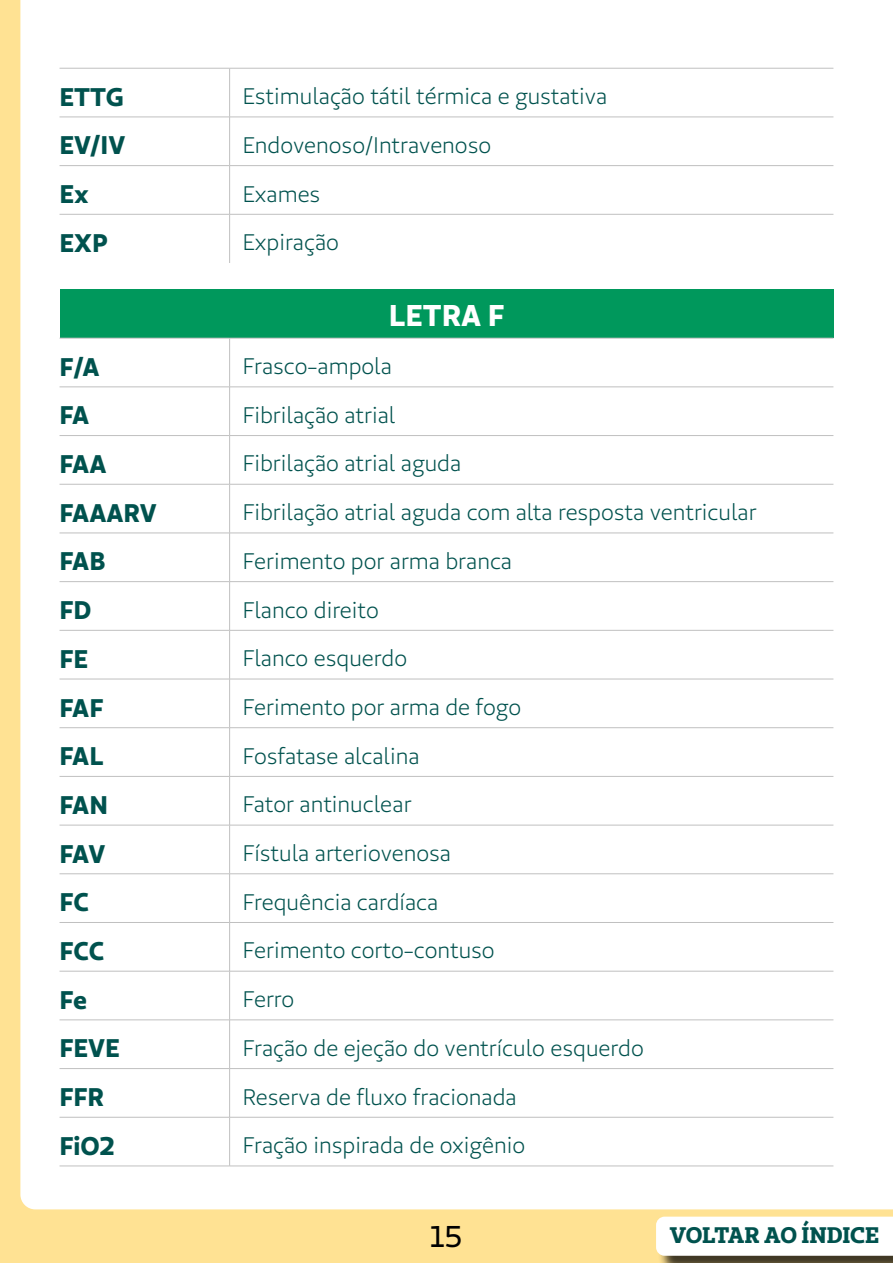
<style>
.page{position:relative;width:893px;height:1263px;background:#ffe293}
.page>*{position:absolute;margin:0;border:0;box-sizing:border-box;transform-origin:0 0}
.t1{font:30px "Unimed Sans 2020 Bold";color:#fff}
.t2{font:30px "Unimed Sans 2020 Regular";color:#000}
.t3{font:25.5px "Unimed Sans 2020 Bold";color:#00524e}
.t4{font:22.5px "Unimed Sans 2020 Book";color:#00524e}
.t5{font:22.5px "Unimed Slab 2020 Bold";letter-spacing:-.01em;color:#00524e}
</style>
<div class="page">
<div style="left:20px;top:0;width:873px;height:1209px;background:#fff"></div>
<div style="left:658px;top:1218px;width:235px;height:45px;background:#000;opacity:.75"></div>
<div style="left:656px;top:1216px;width:237px;height:40px;background:#fff"></div>
<div style="left:60px;top:69px;width:773px;height:1097px;background:#fff"></div>
<div style="left:60px;top:289px;width:773px;height:49px;background:#00985c"></div>
<hr style="left:60px;top:68px;width:170px;height:1px;background:#c0c0c0">
<hr style="left:230px;top:68px;width:603px;height:1px;background:#c0c0c0">
<hr style="left:229px;top:68px;width:1px;height:49px;background:#c0c0c0">
<hr style="left:60px;top:117px;width:170px;height:1px;background:#c0c0c0">
<hr style="left:230px;top:117px;width:603px;height:1px;background:#c0c0c0">
<hr style="left:229px;top:117px;width:1px;height:48px;background:#c0c0c0">
<hr style="left:60px;top:165px;width:170px;height:1px;background:#c0c0c0">
<hr style="left:230px;top:165px;width:603px;height:1px;background:#c0c0c0">
<hr style="left:229px;top:166px;width:1px;height:48px;background:#c0c0c0">
<hr style="left:60px;top:214px;width:170px;height:1px;background:#c0c0c0">
<hr style="left:230px;top:214px;width:603px;height:1px;background:#c0c0c0">
<hr style="left:229px;top:214px;width:1px;height:49px;background:#c0c0c0">
<hr style="left:60px;top:338px;width:170px;height:1px;background:#c0c0c0">
<hr style="left:230px;top:338px;width:603px;height:1px;background:#c0c0c0">
<hr style="left:229px;top:338px;width:1px;height:49px;background:#c0c0c0">
<hr style="left:60px;top:387px;width:170px;height:1px;background:#c0c0c0">
<hr style="left:230px;top:387px;width:603px;height:1px;background:#c0c0c0">
<hr style="left:229px;top:387px;width:1px;height:48px;background:#c0c0c0">
<hr style="left:60px;top:435px;width:170px;height:1px;background:#c0c0c0">
<hr style="left:230px;top:435px;width:603px;height:1px;background:#c0c0c0">
<hr style="left:229px;top:436px;width:1px;height:48px;background:#c0c0c0">
<hr style="left:60px;top:484px;width:170px;height:1px;background:#c0c0c0">
<hr style="left:230px;top:484px;width:603px;height:1px;background:#c0c0c0">
<hr style="left:229px;top:484px;width:1px;height:49px;background:#c0c0c0">
<hr style="left:60px;top:533px;width:170px;height:1px;background:#c0c0c0">
<hr style="left:230px;top:533px;width:603px;height:1px;background:#c0c0c0">
<hr style="left:229px;top:533px;width:1px;height:48px;background:#c0c0c0">
<hr style="left:60px;top:581px;width:170px;height:1px;background:#c0c0c0">
<hr style="left:230px;top:581px;width:603px;height:1px;background:#c0c0c0">
<hr style="left:229px;top:582px;width:1px;height:48px;background:#c0c0c0">
<hr style="left:60px;top:630px;width:170px;height:1px;background:#c0c0c0">
<hr style="left:230px;top:630px;width:603px;height:1px;background:#c0c0c0">
<hr style="left:229px;top:630px;width:1px;height:49px;background:#c0c0c0">
<hr style="left:60px;top:679px;width:170px;height:1px;background:#c0c0c0">
<hr style="left:230px;top:679px;width:603px;height:1px;background:#c0c0c0">
<hr style="left:229px;top:679px;width:1px;height:48px;background:#c0c0c0">
<hr style="left:60px;top:727px;width:170px;height:1px;background:#c0c0c0">
<hr style="left:230px;top:727px;width:603px;height:1px;background:#c0c0c0">
<hr style="left:229px;top:728px;width:1px;height:48px;background:#c0c0c0">
<hr style="left:60px;top:776px;width:170px;height:1px;background:#c0c0c0">
<hr style="left:230px;top:776px;width:603px;height:1px;background:#c0c0c0">
<hr style="left:229px;top:776px;width:1px;height:49px;background:#c0c0c0">
<hr style="left:60px;top:825px;width:170px;height:1px;background:#c0c0c0">
<hr style="left:230px;top:825px;width:603px;height:1px;background:#c0c0c0">
<hr style="left:229px;top:825px;width:1px;height:48px;background:#c0c0c0">
<hr style="left:60px;top:873px;width:170px;height:1px;background:#c0c0c0">
<hr style="left:230px;top:873px;width:603px;height:1px;background:#c0c0c0">
<hr style="left:229px;top:874px;width:1px;height:48px;background:#c0c0c0">
<hr style="left:60px;top:922px;width:170px;height:1px;background:#c0c0c0">
<hr style="left:230px;top:922px;width:603px;height:1px;background:#c0c0c0">
<hr style="left:229px;top:923px;width:1px;height:48px;background:#c0c0c0">
<hr style="left:60px;top:971px;width:170px;height:1px;background:#c0c0c0">
<hr style="left:230px;top:971px;width:603px;height:1px;background:#c0c0c0">
<hr style="left:229px;top:971px;width:1px;height:49px;background:#c0c0c0">
<hr style="left:60px;top:1019px;width:170px;height:1px;background:#c0c0c0">
<hr style="left:230px;top:1019px;width:603px;height:1px;background:#c0c0c0">
<hr style="left:229px;top:1020px;width:1px;height:48px;background:#c0c0c0">
<hr style="left:60px;top:1068px;width:170px;height:1px;background:#c0c0c0">
<hr style="left:230px;top:1068px;width:603px;height:1px;background:#c0c0c0">
<hr style="left:229px;top:1069px;width:1px;height:48px;background:#c0c0c0">
<hr style="left:60px;top:1117px;width:170px;height:1px;background:#c0c0c0">
<hr style="left:230px;top:1117px;width:603px;height:1px;background:#c0c0c0">
<hr style="left:229px;top:1117px;width:1px;height:49px;background:#c0c0c0">
<hr style="left:60px;top:1166px;width:170px;height:1px;background:#c0c0c0">
<hr style="left:230px;top:1166px;width:603px;height:1px;background:#c0c0c0">
<p class="t3" style="left:60px;top:80px;width:66px">ETTG</p>
<p class="t4" style="left:242px;top:82px;width:366px">Estimulação tátil térmica e gustativa</p>
<p class="t3" style="left:60px;top:128px;width:67px">EV/IV</p>
<p class="t4" style="left:242px;top:131px;width:250px">Endovenoso/Intravenoso</p>
<p class="t3" style="left:60px;top:177px;width:31px">Ex</p>
<p class="t4" style="left:242px;top:180px;width:79px">Exames</p>
<p class="t3" style="left:60px;top:226px;width:50px">EXP</p>
<p class="t4" style="left:242px;top:228px;width:98px">Expiração</p>
<h1 class="t1" style="left:389px;top:296px;width:117px">LETRA F</h1>
<p class="t3" style="left:60px;top:350px;width:42px">F/A</p>
<p class="t4" style="left:242px;top:352px;width:151px">Frasco-ampola</p>
<p class="t3" style="left:60px;top:398px;width:31px">FA</p>
<p class="t4" style="left:242px;top:401px;width:155px">Fibrilação atrial</p>
<p class="t3" style="left:60px;top:447px;width:48px">FAA</p>
<p class="t4" style="left:242px;top:450px;width:220px">Fibrilação atrial aguda</p>
<p class="t3" style="left:60px;top:496px;width:99px">FAAARV</p>
<p class="t4" style="left:242px;top:498px;width:516px">Fibrilação atrial aguda com alta resposta ventricular</p>
<p class="t3" style="left:60px;top:544px;width:48px">FAB</p>
<p class="t4" style="left:242px;top:547px;width:271px">Ferimento por arma branca</p>
<p class="t3" style="left:60px;top:593px;width:34px">FD</p>
<p class="t4" style="left:242px;top:596px;width:138px">Flanco direito</p>
<p class="t3" style="left:60px;top:642px;width:30px">FE</p>
<p class="t4" style="left:242px;top:644px;width:166px">Flanco esquerdo</p>
<p class="t3" style="left:60px;top:690px;width:45px">FAF</p>
<p class="t4" style="left:242px;top:693px;width:280px">Ferimento por arma de fogo</p>
<p class="t3" style="left:60px;top:739px;width:46px">FAL</p>
<p class="t4" style="left:242px;top:742px;width:179px">Fosfatase alcalina</p>
<p class="t3" style="left:60px;top:788px;width:50px">FAN</p>
<p class="t4" style="left:242px;top:790px;width:171px">Fator antinuclear</p>
<p class="t3" style="left:60px;top:836px;width:47px">FAV</p>
<p class="t4" style="left:242px;top:839px;width:210px">Fístula arteriovenosa</p>
<p class="t3" style="left:60px;top:885px;width:31px">FC</p>
<p class="t4" style="left:242px;top:888px;width:197px">Frequência cardíaca</p>
<p class="t3" style="left:60px;top:934px;width:46px">FCC</p>
<p class="t4" style="left:242px;top:937px;width:254px">Ferimento corto-contuso</p>
<p class="t3" style="left:60px;top:983px;width:29px">Fe</p>
<p class="t4" style="left:242px;top:985px;width:54px">Ferro</p>
<p class="t3" style="left:60px;top:1031px;width:62px">FEVE</p>
<p class="t4" style="left:242px;top:1034px;width:403px">Fração de ejeção do ventrículo esquerdo</p>
<p class="t3" style="left:60px;top:1080px;width:46px">FFR</p>
<p class="t4" style="left:242px;top:1083px;width:276px">Reserva de fluxo fracionada</p>
<p class="t3" style="left:60px;top:1129px;width:57px">FiO2</p>
<p class="t4" style="left:242px;top:1131px;width:284px">Fração inspirada de oxigênio</p>
<h1 class="t2" style="left:430px;top:1217px;width:34px">15</h1>
<p class="t5" style="left:669px;top:1220px;width:211px">VOLTAR AO ÍNDICE</p>
</div>
